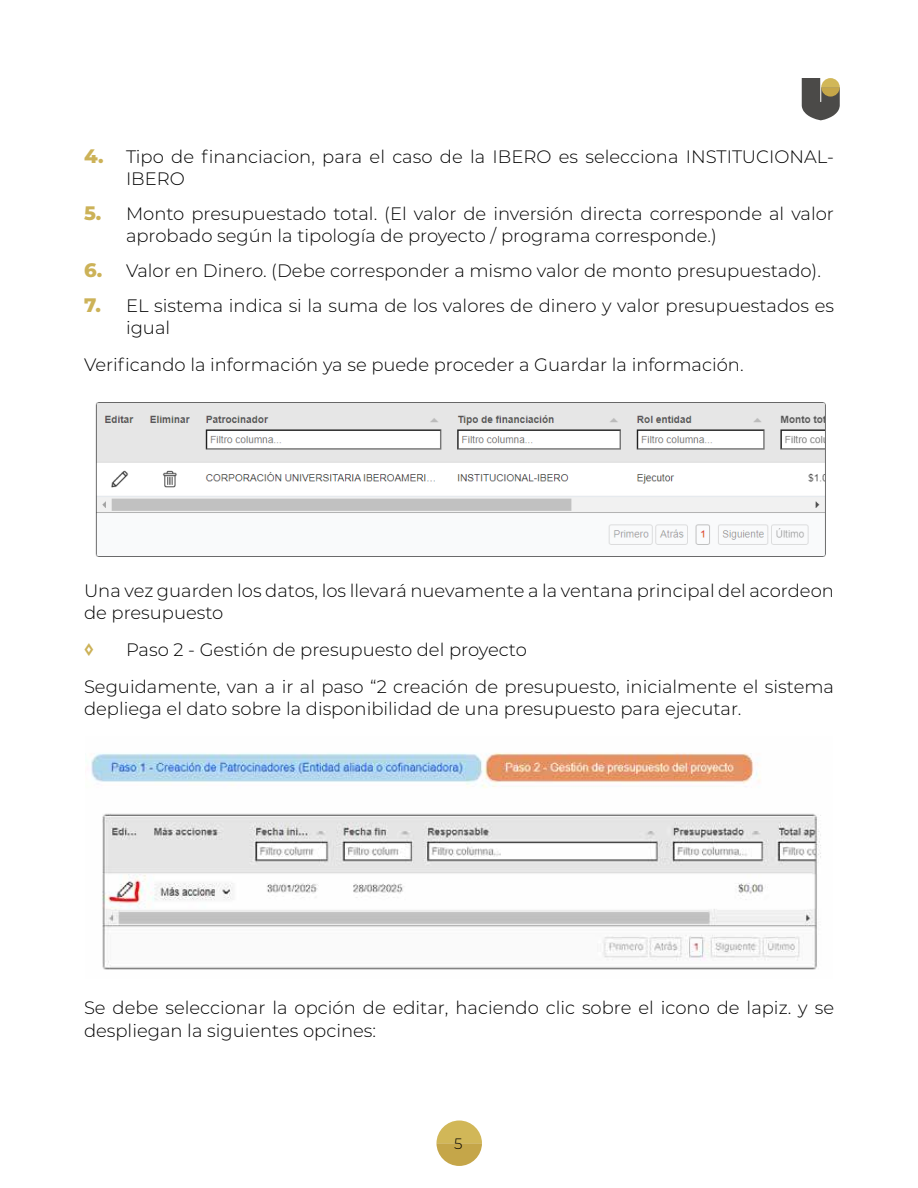
<style>
.page{position:relative;width:918px;height:1188px;background:#fff}
.page>*{position:absolute;margin:0;border:0;box-sizing:border-box;transform-origin:0 0}
.t1{font:800 19.5px "Montserrat";color:#ccb258}
.t2{font:300 18px/21.6px "Montserrat";color:#000}
.t3{font:300 15px "Montserrat";color:#000}
.s1{font-weight:800;font-size:19.5px;color:#ccb258}
</style>
<div class="page">
<svg style="left:436px;top:1121px;width:46px;height:45px"></svg>
<svg style="left:802px;top:78px;width:38px;height:42px;background:#777261"></svg>
<img style="left:95px;top:402px;width:731px;height:155px">
<img style="left:91px;top:752px;width:730px;height:218px">
<p class="t2" style="left:126px;top:145px;width:709px;text-indent:-42px"><span class="s1">4.</span> Tipo de financiacion, para el caso de la IBERO es selecciona INSTITUCIONAL-<br>IBERO</p>
<p class="t2" style="left:126px;top:202px;width:710px;text-indent:-42px"><span class="s1">5.</span> Monto presupuestado total. (El valor de inversión directa corresponde al valor aprobado según la tipología de proyecto / programa corresponde.)</p>
<p class="t2" style="left:84px;top:259px;width:739px"><span class="s1">6.</span> Valor en Dinero. (Debe corresponder a mismo valor de monto presupuestado).</p>
<p class="t2" style="left:126px;top:294px;width:710px;text-indent:-42px"><span class="s1">7.</span> EL sistema indica si la suma de los valores de dinero y valor presupuestados es igual</p>
<p class="t2" style="left:84px;top:354px;width:661px">Verificando la información ya se puede proceder a Guardar la información.</p>
<p class="t2" style="left:84px;top:578px;width:751px;line-height:22.5px">Una vez guarden los datos, los llevará nuevamente a la ventana principal del acordeon de presupuesto</p>
<p class="t1" style="left:84px;top:635px;width:11px">◊</p>
<p class="t2" style="left:84px;top:631px;width:752px;line-height:36.9px;text-indent:42px">Paso 2 - Gestión de presupuesto del proyecto<br>Seguidamente, van a ir al paso “2 creación de presupuesto, inicialmente el sistema</p>
<p class="t2" style="left:84px;top:698px;width:659px">depliega el dato sobre la disponibilidad de una presupuesto para ejecutar.</p>
<p class="t2" style="left:84px;top:996px;width:752px;line-height:22.5px">Se debe seleccionar la opción de editar, haciendo clic sobre el icono de lapiz. y se despliegan la siguientes opcines:</p>
<p class="t3" style="left:454px;top:1133px;width:10px">5</p>
</div>
